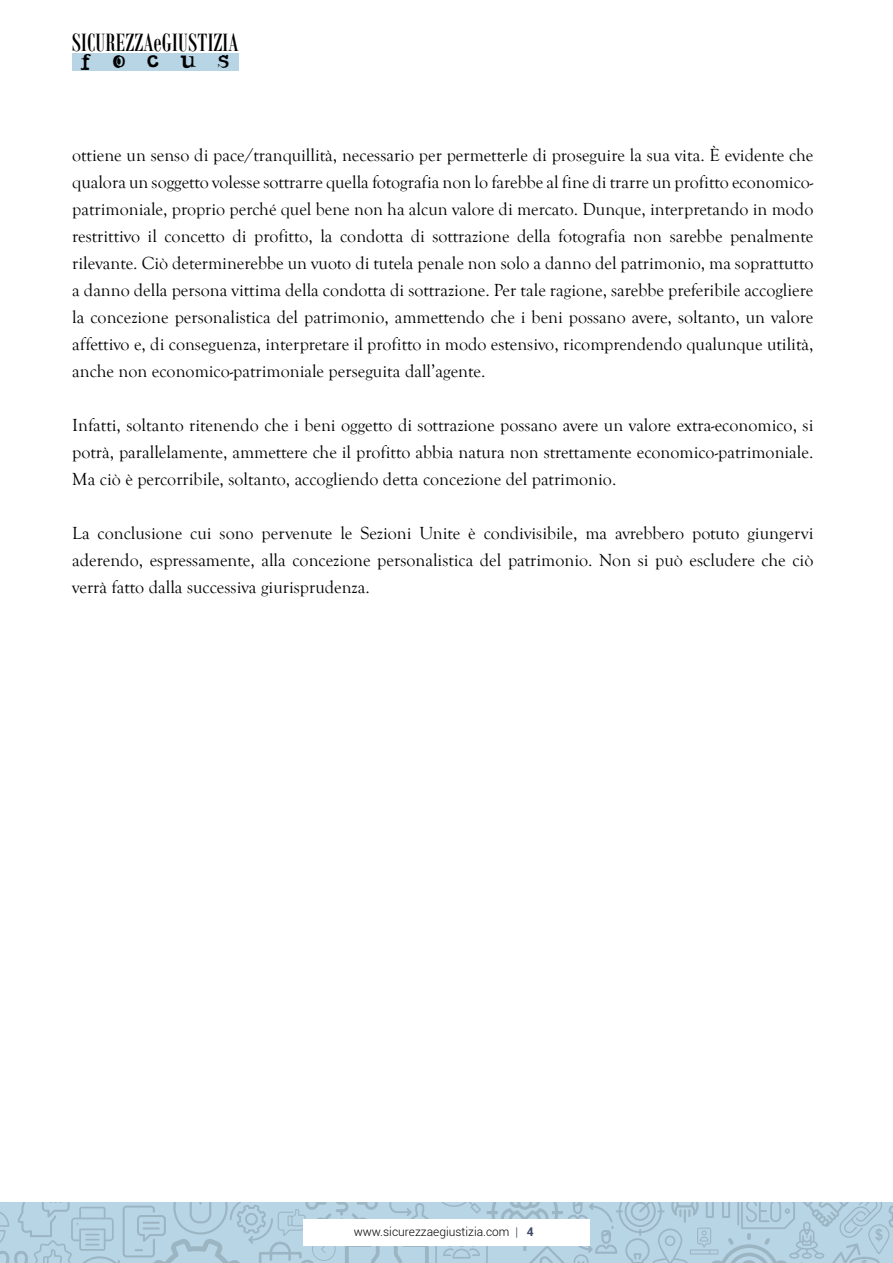
<style>
.page{position:relative;width:893px;height:1263px;background:#fff}
.page>*{position:absolute;margin:0;border:0;box-sizing:border-box;transform-origin:0 0}
.t1{font:27px "Bodoni MT Condensed";letter-spacing:.01em;color:#000}
.t2{font:18px/27px "Goudy Old Style T";color:#000;text-align:justify}
.t3{font:18px "Noir Filled";letter-spacing:1.13em;color:#000}
.t4{font:300 12px "Roboto";color:#000}
.s1{color:#3d4967}
.s2{font-weight:700;color:#3d4967}
</style>
<div class="page">
<svg style="left:0;top:1202px;width:893px;height:61px;background:#b2cedf"></svg>
<div style="left:303px;top:1219px;width:287px;height:26px;background:#fff"></div>
<div style="left:72px;top:53px;width:167px;height:18px;background:#b8d5e6"></div>
<h1 class="t1" style="left:72px;top:26px;width:168px">SICUREZZAeGIUSTIZIA</h1>
<p class="t3" style="left:80px;top:48px;width:151px">FOCUS</p>
<p class="t2" style="left:72px;top:142px;width:743px">ottiene un senso di pace/tranquillità, necessario per permetterle di proseguire la sua vita. È evidente che qualora un soggetto volesse sottrarre quella fotografia non lo farebbe al fine di trarre un profitto economico&shy;patrimoniale, proprio perché quel bene non ha alcun valore di mercato. Dunque, interpretando in modo restrittivo il concetto di profitto, la condotta di sottrazione della fotografia non sarebbe penalmente rilevante. Ciò determinerebbe un vuoto di tutela penale non solo a danno del patrimonio, ma soprattutto a danno della persona vittima della condotta di sottrazione. Per tale ragione, sarebbe preferibile accogliere la concezione personalistica del patrimonio, ammettendo che i beni possano avere, soltanto, un valore affettivo e, di conseguenza, interpretare il profitto in modo estensivo, ricomprendendo qualunque utilità, anche non economico-patrimoniale perseguita dall’agente.</p>
<p class="t2" style="left:72px;top:412px;width:743px">Infatti, soltanto ritenendo che i beni oggetto di sottrazione possano avere un valore extra-economico, si potrà, parallelamente, ammettere che il profitto abbia natura non strettamente economico-patrimoniale.<br>Ma ciò è percorribile, soltanto, accogliendo detta concezione del patrimonio.</p>
<p class="t2" style="left:72px;top:520px;width:743px">La conclusione cui sono pervenute le Sezioni Unite è condivisibile, ma avrebbero potuto giungervi aderendo, espressamente, alla concezione personalistica del patrimonio. Non si può escludere che ciò verrà fatto dalla successiva giurisprudenza.</p>
<p class="t4" style="left:354px;top:1223px;width:181px">www.sicurezzaegiustizia.com <span class="s1">|</span> <span class="s2">4</span></p>
</div>
